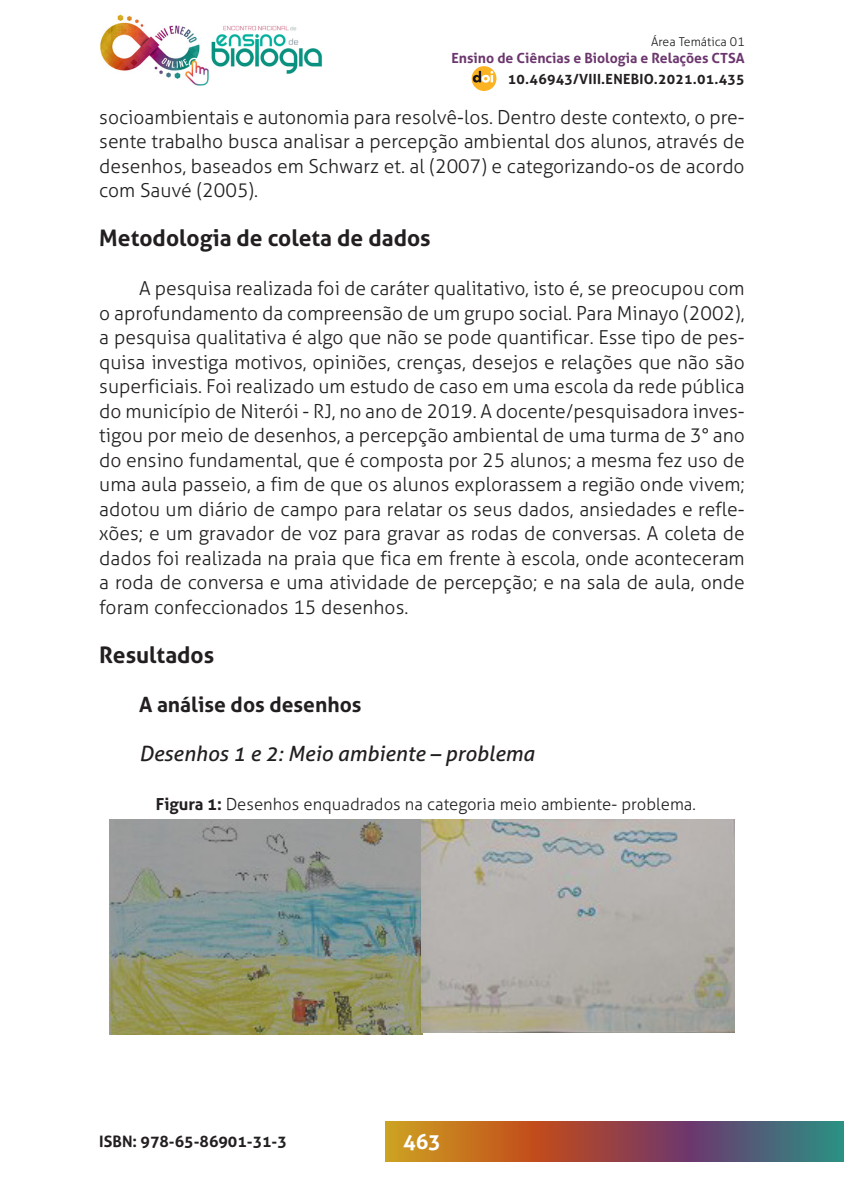
<style>
.page{position:relative;width:844px;height:1191px;background:#fff}
.page>*{position:absolute;margin:0;border:0;box-sizing:border-box;transform-origin:0 0}
._5_SUBTÍTULO{font:700 22.75px "Aller";color:#231f20}
._5_SUBTÍTULO_3{font:italic 21px "Aller";color:#231f20}
._5_SUBTÍTULO_2{font:700 21px "Aller";color:#231f20}
.t1{font:700 21px "Aller";color:#fff}
._2_CORPO{font:300 19.25px/24.5px "Aller";color:#231f20;text-align:justify}
._7_LEGENDAS{font:300 16.62px "Aller";color:#231f20}
.t2{font:700 15.75px "Aller";color:#231f20}
.t3{font:700 14px "Aller";color:#6c376e}
.t4{font:700 14px "Aller";letter-spacing:.02em;color:#231f20}
.t5{font:300 12.25px "Aller";color:#231f20}
.s1{font-weight:700}
</style>
<div class="page">
<img style="left:100px;top:14px;width:109px;height:72px">
<img style="left:211px;top:25px;width:111px;height:49px">
<svg style="left:385px;top:1121px;width:458px;height:40px;background:#8d5e49"></svg>
<div style="left:471px;top:66px;width:25px;height:25px;background:#fbb323;border-radius:50%"></div>
<svg style="left:472px;top:71px;width:21px;height:12px"></svg>
<img style="left:109px;top:819px;width:313px;height:215px">
<img style="left:422px;top:819px;width:312px;height:213px">
<p class="t5" style="left:651px;top:34px;width:95px">Área Temática 01</p>
<p class="t3" style="left:451px;top:49px;width:294px">Ensino de Ciências e Biologia e Relações CTSA</p>
<p class="t4" style="left:508px;top:70px;width:238px">10.46943/VIII.ENEBIO.2021.01.435</p>
<p class="_2_CORPO" style="left:99px;top:105px;width:646px">socioambientais e autonomia para resolvê-los. Dentro deste contexto, o pre&shy;sente trabalho busca analisar a percepção ambiental dos alunos, através de desenhos, baseados em Schwarz et. al (2007) e categorizando-os de acordo com Sauvé (2005).</p>
<p class="_5_SUBTÍTULO" style="left:99px;top:224px;width:333px">Metodologia de coleta de dados</p>
<p class="_2_CORPO" style="left:99px;top:276px;width:646px;text-indent:40px">A pesquisa realizada foi de caráter qualitativo, isto é, se preocupou com o aprofundamento da compreensão de um grupo social. Para Minayo (2002), a pesquisa qualitativa é algo que não se pode quantificar. Esse tipo de pes&shy;quisa investiga motivos, opiniões, crenças, desejos e relações que não são superficiais. Foi realizado um estudo de caso em uma escola da rede pública do município de Niterói - RJ, no ano de 2019. A docente/pesquisadora inves&shy;tigou por meio de desenhos, a percepção ambiental de uma turma de 3° ano do ensino fundamental, que é composta por 25 alunos; a mesma fez uso de uma aula passeio, a fim de que os alunos explorassem a região onde vivem; adotou um diário de campo para relatar os seus dados, ansiedades e refle&shy;xões; e um gravador de voz para gravar as rodas de conversas. A coleta de dados foi realizada na praia que fica em frente à escola, onde aconteceram a roda de conversa e uma atividade de percepção; e na sala de aula, onde foram confeccionados 15 desenhos.</p>
<p class="_5_SUBTÍTULO" style="left:99px;top:641px;width:116px">Resultados</p>
<p class="_5_SUBTÍTULO_2" style="left:139px;top:691px;width:224px">A análise dos desenhos</p>
<p class="_5_SUBTÍTULO_3" style="left:139px;top:740px;width:397px">Desenhos 1 e 2: Meio ambiente – problema</p>
<p class="_7_LEGENDAS" style="left:156px;top:794px;width:541px"><span class="s1">Figura 1:</span> Desenhos enquadrados na categoria meio ambiente- problema.</p>
<p class="t2" style="left:99px;top:1131px;width:189px">ISBN: 978-65-86901-31-3</p>
<p class="t1" style="left:403px;top:1128px;width:39px">463</p>
</div>
